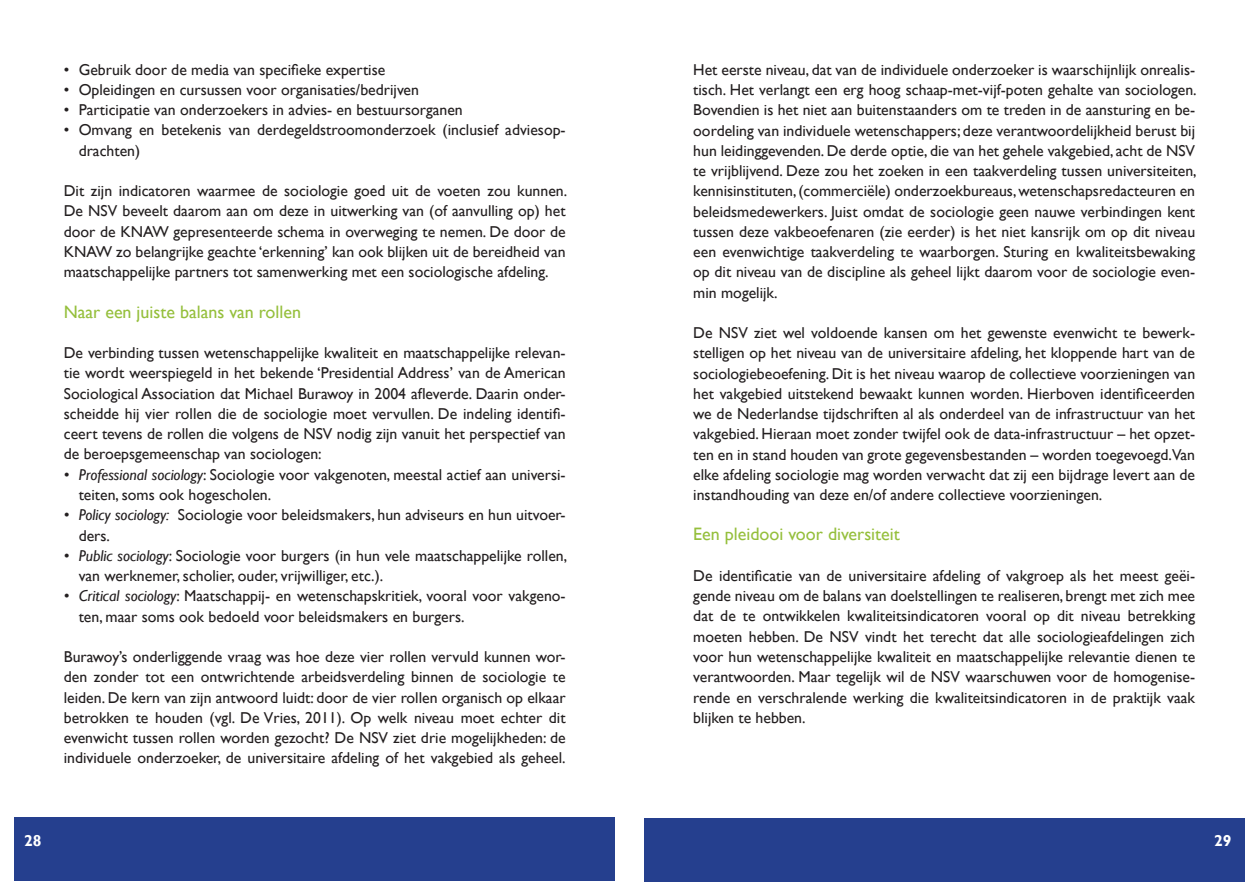
<style>
.page{position:relative;width:1259px;height:893px;background:#fff}
.page>*{position:absolute;margin:0;border:0;box-sizing:border-box;transform-origin:0 0}
.t1{font:18px "Gill Sans";color:#95bf3c}
.t2{font:15.75px/20.2px "Gill Sans";color:#231f20;text-align:justify}
.t3{font:700 15.75px "Gill Sans";color:#fff}
.s1{font-style:italic}
</style>
<div class="page">
<div style="left:15px;top:817px;width:600px;height:63px;background:#253f8e"></div>
<div style="left:644px;top:818px;width:600px;height:63px;background:#253f8e"></div>
<p class="t2" style="left:64px;top:60px;width:323px">• Gebruik door de media van specifieke expertise</p>
<p class="t2" style="left:64px;top:80px;width:357px">• Opleidingen en cursussen voor organisaties/bedrijven</p>
<p class="t2" style="left:64px;top:100px;width:400px">• Participatie van onderzoekers in advies- en bestuursorganen</p>
<p class="t2" style="left:79px;top:120px;width:488px;text-indent:-15px">• Omvang en betekenis van derdegeldstroomonderzoek (inclusief adviesop&shy;drachten)</p>
<p class="t2" style="left:64px;top:181px;width:505px">Dit zijn indicatoren waarmee de sociologie goed uit de voeten zou kunnen.<br>De NSV beveelt daarom aan om deze in uitwerking van (of aanvulling op) het door de KNAW gepresenteerde schema in overweging te nemen. De door de KNAW zo belangrijke geachte ‘erkenning’ kan ook blijken uit de bereidheid van maatschappelijke partners tot samenwerking met een sociologische afdeling.</p>
<p class="t1" style="left:64px;top:301px;width:239px">Naar een juiste balans van rollen</p>
<p class="t2" style="left:64px;top:343px;width:503px">De verbinding tussen wetenschappelijke kwaliteit en maatschappelijke relevan&shy;tie wordt weerspiegeld in het bekende ‘Presidential Address’ van de American Sociological Association dat Michael Burawoy in 2004 afleverde. Daarin onder&shy;scheidde hij vier rollen die de sociologie moet vervullen. De indeling identifi&shy;ceert tevens de rollen die volgens de NSV nodig zijn vanuit het perspectief van de beroepsgemeenschap van sociologen:</p>
<p class="t2" style="left:79px;top:465px;width:488px;text-indent:-15px"><span class="s1">• Professional sociology</span>: Sociologie voor vakgenoten, meestal actief aan universi&shy;teiten, soms ook hogescholen.</p>
<p class="t2" style="left:79px;top:505px;width:488px;text-indent:-15px"><span class="s1">• Policy sociology:</span> Sociologie voor beleidsmakers, hun adviseurs en hun uitvoer&shy;ders.</p>
<p class="t2" style="left:79px;top:546px;width:490px;text-indent:-15px"><span class="s1">• Public sociology</span>: Sociologie voor burgers (in hun vele maatschappelijke rollen, van werknemer, scholier, ouder, vrijwilliger, etc.).</p>
<p class="t2" style="left:79px;top:586px;width:488px;text-indent:-15px"><span class="s1">• Critical sociology</span>: Maatschappij- en wetenschapskritiek, vooral voor vakgeno&shy;ten, maar soms ook bedoeld voor beleidsmakers en burgers.</p>
<p class="t2" style="left:64px;top:647px;width:503px">Burawoy’s onderliggende vraag was hoe deze vier rollen vervuld kunnen wor&shy;den zonder tot een ontwrichtende arbeidsverdeling binnen de sociologie te leiden. De kern van zijn antwoord luidt: door de vier rollen organisch op elkaar betrokken te houden (vgl. De Vries, 2011). Op welk niveau moet echter dit evenwicht tussen rollen worden gezocht? De NSV ziet drie mogelijkheden: de individuele onderzoeker, de universitaire afdeling of het vakgebied als geheel.</p>
<p class="t2" style="left:693px;top:60px;width:505px">Het eerste niveau, dat van de individuele onderzoeker is waarschijnlijk onrealis&shy;tisch. Het verlangt een erg hoog schaap-met-vijf-poten gehalte van sociologen.<br>Bovendien is het niet aan buitenstaanders om te treden in de aansturing en be&shy;oordeling van individuele wetenschappers; deze verantwoordelijkheid berust bij hun leidinggevenden. De derde optie, die van het gehele vakgebied, acht de NSV te vrijblijvend. Deze zou het zoeken in een taakverdeling tussen universiteiten, kennisinstituten, (commerciële) onderzoekbureaus, wetenschapsredacteuren en beleidsmedewerkers. Juist omdat de sociologie geen nauwe verbindingen kent tussen deze vakbeoefenaren (zie eerder) is het niet kansrijk om op dit niveau een evenwichtige taakverdeling te waarborgen. Sturing en kwaliteitsbewaking op dit niveau van de discipline als geheel lijkt daarom voor de sociologie even&shy;min mogelijk.</p>
<p class="t2" style="left:693px;top:323px;width:503px">De NSV ziet wel voldoende kansen om het gewenste evenwicht te bewerk&shy;stelligen op het niveau van de universitaire afdeling, het kloppende hart van de sociologiebeoefening. Dit is het niveau waarop de collectieve voorzieningen van het vakgebied uitstekend bewaakt kunnen worden. Hierboven identificeerden we de Nederlandse tijdschriften al als onderdeel van de infrastructuur van het vakgebied. Hieraan moet zonder twijfel ook de data-infrastructuur – het opzet&shy;ten en in stand houden van grote gegevensbestanden – worden toegevoegd.Van elke afdeling sociologie mag worden verwacht dat zij een bijdrage levert aan de instandhouding van deze en/of andere collectieve voorzieningen.</p>
<p class="t1" style="left:693px;top:524px;width:208px">Een pleidooi voor diversiteit</p>
<p class="t2" style="left:693px;top:566px;width:503px">De identificatie van de universitaire afdeling of vakgroep als het meest geëi&shy;gende niveau om de balans van doelstellingen te realiseren, brengt met zich mee dat de te ontwikkelen kwaliteitsindicatoren vooral op dit niveau betrekking moeten hebben. De NSV vindt het terecht dat alle sociologieafdelingen zich voor hun wetenschappelijke kwaliteit en maatschappelijke relevantie dienen te verantwoorden. Maar tegelijk wil de NSV waarschuwen voor de homogenise&shy;rende en verschralende werking die kwaliteitsindicatoren in de praktijk vaak blijken te hebben.</p>
<p class="t3" style="left:24px;top:831px;width:19px">28</p>
<p class="t3" style="left:1214px;top:831px;width:19px">29</p>
</div>
